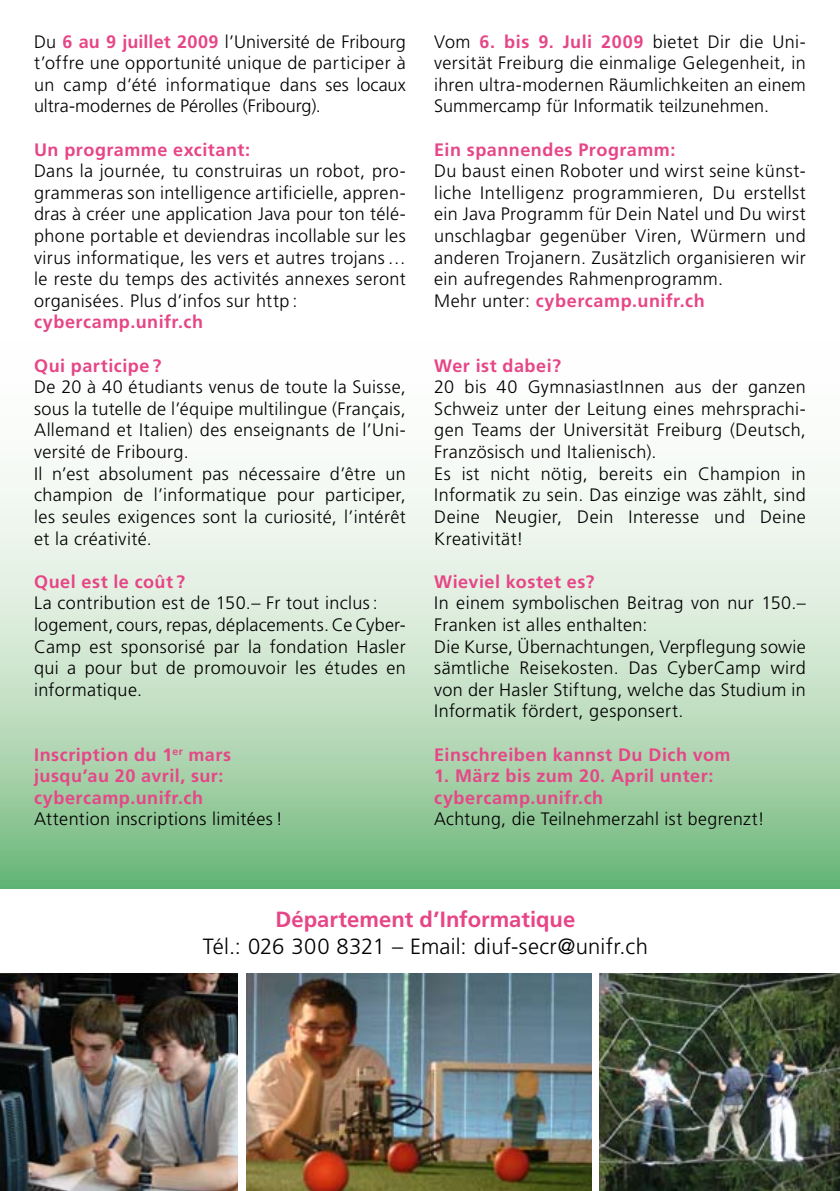
<style>
.page{position:relative;width:840px;height:1191px;background:#fff}
.page>*{position:absolute;margin:0;border:0;box-sizing:border-box;transform-origin:0 0}
.t1{font:300 22px "Frutiger LT Std";letter-spacing:.01em;color:#000}
.t2{font:700 22px "Frutiger LT Std";color:#e64687}
.t3{font:300 18px/21.6px "Frutiger LT Std";letter-spacing:.02em;color:#000}
.t4{font:700 18px/21.6px "Frutiger LT Std";letter-spacing:.03em;color:#e64687}
.s1{font-weight:700;color:#e64687}
</style>
<div class="page">
<svg style="left:0;top:474px;width:839px;height:414px;background:#c0dec3"></svg>
<img style="left:247px;top:973px;width:344px;height:218px">
<img style="left:0;top:973px;width:237px;height:218px">
<img style="left:599px;top:973px;width:240px;height:218px">
<p class="t3" style="left:34px;top:31px;width:373px;text-align:justify">Du <span class="s1">6 au 9 juillet 2009</span> l’Université de Fribourg t’offre une opportunité unique de participer à un camp d’été informatique dans ses locaux ultra-modernes de Pérolles (Fribourg).</p>
<p class="t4" style="left:34px;top:139px;width:217px">Un programme excitant:</p>
<p class="t3" style="left:34px;top:160px;width:373px;text-align:justify">Dans la journée, tu construiras un robot, pro&shy;grammeras son intelligence artificielle, appren&shy;dras à créer une application Java pour ton télé&shy;phone portable et deviendras in-col- lable sur les virus informatique, les vers et autres trojans… le reste du temps des activités annexes seront organisées. Plus d’infos sur http :</p>
<p class="t4" style="left:34px;top:311px;width:170px">cybercamp.unifr.ch</p>
<p class="t4" style="left:34px;top:355px;width:129px">Qui participe ?</p>
<p class="t3" style="left:34px;top:376px;width:373px">De 20 à 40 étudiants venus de toute la Suisse, sous la tutelle de l’équipe multilingue (Français, Allemand et Italien) des enseignants de l’Uni&shy;versité de Fribourg.<br>Il n’est absolument pas nécessaire d’être un champion de l’informatique pour participer, les seules exigences sont la curiosité, l’intérêt et la créativité.</p>
<p class="t4" style="left:34px;top:571px;width:152px">Quel est le coût ?</p>
<p class="t3" style="left:34px;top:592px;width:373px">La contribution est de 150.– Fr tout inclus: logement, cours, repas, déplacements. Ce Cyber-Camp est sponsorisé par la fondation Hasler qui a pour but de promouvoir les études en informatique.</p>
<p class="t4" style="left:34px;top:743px;width:198px">Inscription du 1<sup>er</sup> mars jusqu’au 20 avril, sur: cybercamp.unifr.ch</p>
<p class="t3" style="left:34px;top:808px;width:250px">Attention inscriptions limitées!</p>
<p class="t3" style="left:434px;top:31px;width:373px;text-align:justify">Vom <span class="s1">6. bis 9. Juli 2009</span> bietet Dir die Uni&shy;versität Freiburg die einmalige Gelegenheit, in ihren ultra-modernen Räumlichkeiten an einem Summercamp für Informatik teilzu-nehmen.</p>
<p class="t4" style="left:434px;top:139px;width:242px">Ein spannendes Programm:</p>
<p class="t3" style="left:434px;top:160px;width:373px">Du baust einen Roboter und wirst seine künst&shy;liche Intelligenz programmieren, Du er-stellst ein Java Programm für Dein Natel und Du wirst unschlagbar gegenüber Viren, Würmern und anderen Trojanern. Zusätzlich organisieren wir ein aufregendes Rahmen- programm.<br>Mehr unter: <span class="s1">cybercamp.unifr.ch</span></p>
<p class="t4" style="left:434px;top:355px;width:128px">Wer ist dabei?</p>
<p class="t3" style="left:434px;top:376px;width:373px">20 bis 40 GymnasiastInnen aus der ganzen Schweiz unter der Leitung eines mehrsprachi&shy;gen Teams der Universität Freiburg (Deutsch, Französisch und Italienisch).<br>Es ist nicht nötig, bereits ein Champion in Infor-matik zu sein. Das einzige was zählt, sind Deine Neugier, Dein Interesse und Deine Kreativität!</p>
<p class="t4" style="left:434px;top:571px;width:161px">Wieviel kostet es?</p>
<p class="t3" style="left:434px;top:592px;width:373px">In einem symbolischen Beitrag von nur 150.– Franken ist alles enthalten:<br>Die Kurse, Übernachtungen, Verpflegung sowie sämt-liche Reisekosten. Das CyberCamp wird von der Hasler Stiftung, welche das Studium in Informatik fördert, gesponsert.</p>
<p class="t4" style="left:434px;top:743px;width:298px">Einschreiben kannst Du Dich vom</p>
<p class="t4" style="left:434px;top:765px;width:280px">1. März bis zum 20. April unter: cybercamp.unifr.ch</p>
<p class="t3" style="left:434px;top:808px;width:332px">Achtung, die Teilnehmerzahl ist begrenzt!</p>
<p class="t2" style="left:275px;top:906px;width:301px">Département d’Informatique</p>
<p class="t1" style="left:203px;top:933px;width:446px">Tél.: 026 300 8321 – Email: diuf-secr@unifr.ch</p>
</div>
